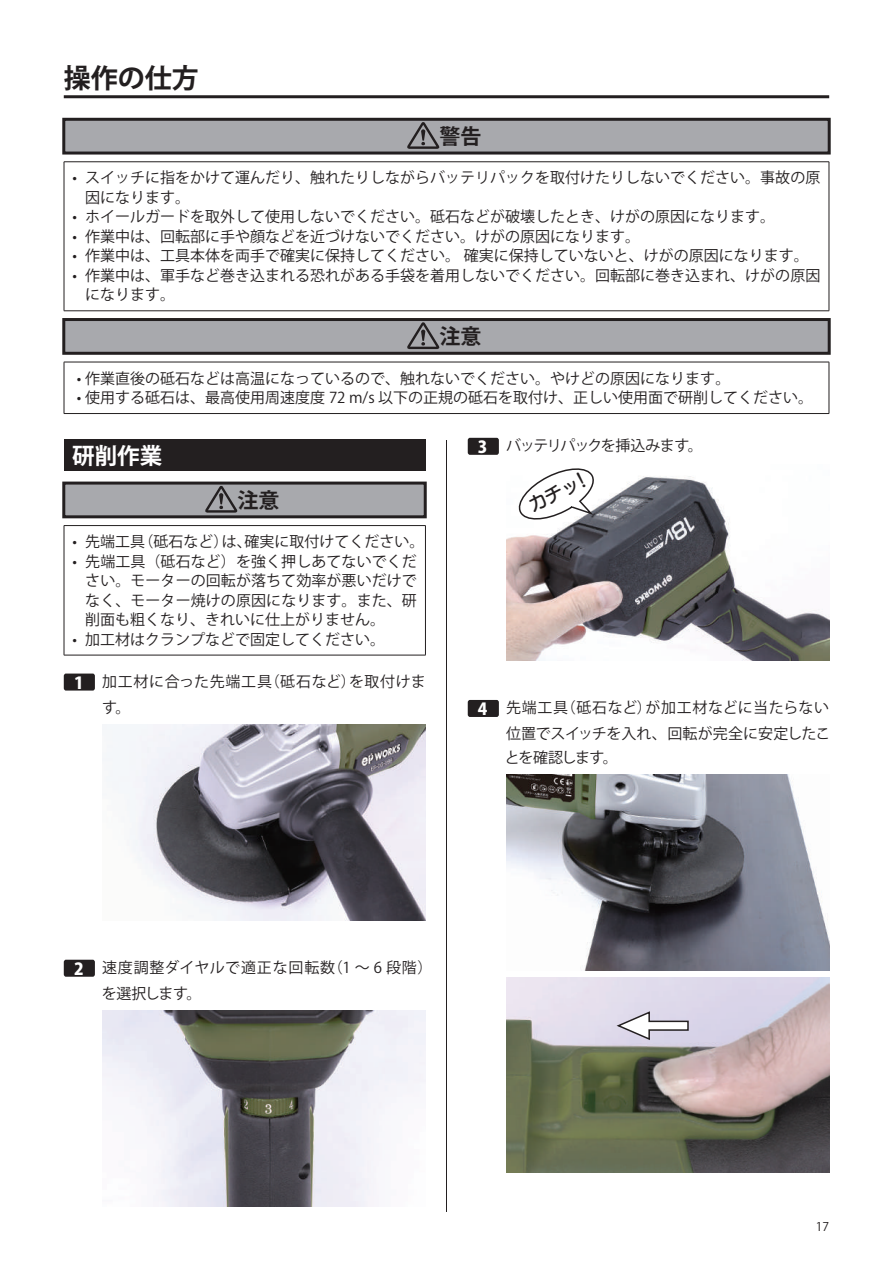
<style>
.page{position:relative;width:893px;height:1263px;background:#fff}
.page>*{position:absolute;margin:0;border:0;box-sizing:border-box;transform-origin:0 0}
.t1{font:700 27px "Koz Go Pro";color:#231f20}
.t2{font:700 22.5px "Koz Go Pro";color:#fff}
.t3{font:700 21px "Koz Go Pr 6 N";color:#231f20}
.t4{font:18px "UD Marugo Large Pr 6 N DB";color:#231f20}
.t5{font:15px/19.5px "Koz Go Pr 6 N";color:#231f20}
.t6{font:15px "Koz Go Pro";color:#231f20}
.t7{font:15px/26px "Koz Go Pr 6 N";letter-spacing:.045em;color:#231f20}
.t8{font:15px/26px "Koz Go Pr 6 N";letter-spacing:.05em;color:#231f20}
.t9{font:15px "Koz Go Pr 6 N";letter-spacing:-.055em;color:#231f20}
.t10{font:15px "Koz Go Pr 6 N";letter-spacing:-.065em;color:#231f20}
.t11{font:12px "Koz Go Pro";color:#231f20}
.s1{font-family:"Koz Go Pro";font-weight:800;font-size:16.5px;color:#fff}
</style>
<div class="page">
<hr style="left:446px;top:119px;width:1px;height:1093px;background:#231f20">
<div style="left:64px;top:119px;width:765px;height:320px;background:#fff"></div>
<div style="left:64px;top:119px;width:765px;height:34px;background:#a8a9ad"></div>
<div style="left:62px;top:118px;width:769px;height:37px;border:3px solid #231f20"></div>
<div style="left:64px;top:319px;width:765px;height:34px;background:#a8a9ad"></div>
<div style="left:62px;top:318px;width:769px;height:37px;border:3px solid #231f20"></div>
<svg style="left:407px;top:122px;width:32px;height:27px"></svg>
<hr style="left:64px;top:161px;width:765px;height:1px;background:#231f20">
<hr style="left:829px;top:162px;width:1px;height:149px;background:#231f20">
<hr style="left:64px;top:162px;width:1px;height:149px;background:#231f20">
<hr style="left:64px;top:311px;width:765px;height:1px;background:#231f20">
<svg style="left:407px;top:322px;width:32px;height:27px"></svg>
<hr style="left:64px;top:362px;width:765px;height:1px;background:#231f20">
<hr style="left:829px;top:362px;width:1px;height:51px;background:#231f20">
<hr style="left:64px;top:362px;width:1px;height:51px;background:#231f20">
<hr style="left:64px;top:413px;width:765px;height:1px;background:#231f20">
<hr style="left:64px;top:95px;width:765px;height:3px;background:#231f20">
<div style="left:64px;top:439px;width:361px;height:31px;background:#231f20"></div>
<div style="left:64px;top:483px;width:361px;height:34px;background:#a8a9ad"></div>
<div style="left:62px;top:482px;width:365px;height:36px;border:3px solid #231f20"></div>
<svg style="left:205px;top:486px;width:32px;height:27px"></svg>
<hr style="left:64px;top:525px;width:362px;height:1px;background:#231f20">
<hr style="left:64px;top:526px;width:1px;height:129px;background:#231f20">
<hr style="left:425px;top:526px;width:1px;height:129px;background:#231f20">
<hr style="left:64px;top:655px;width:362px;height:1px;background:#231f20">
<div style="left:64px;top:673px;width:31px;height:17px;background:#231f20;border-radius:2px"></div>
<img style="left:102px;top:724px;width:323px;height:196px">
<div style="left:64px;top:960px;width:31px;height:17px;background:#231f20;border-radius:2px"></div>
<img style="left:102px;top:1011px;width:323px;height:195px">
<div style="left:468px;top:438px;width:31px;height:17px;background:#231f20;border-radius:2px"></div>
<img style="left:506px;top:476px;width:323px;height:184px">
<svg style="left:516px;top:468px;width:91px;height:55px"></svg>
<div style="left:468px;top:700px;width:31px;height:17px;background:#231f20;border-radius:2px"></div>
<img style="left:506px;top:775px;width:323px;height:195px">
<img style="left:506px;top:977px;width:323px;height:196px">
<svg style="left:615px;top:1010px;width:74px;height:31px"></svg>
<h1 class="t1" style="left:64px;top:60px;width:136px">操作の仕方</h1>
<h3 class="t3" style="left:439px;top:124px;width:43px">警告</h3>
<p class="t5" style="left:85px;top:169px;width:736px;text-indent:-13px">• スイッチに指をかけて運んだり、触れたりしながらバッテリパックを取付けたりしないでください。事故の原因になります。</p>
<p class="t6" style="left:73px;top:207px;width:704px">• ホイールガードを取外して使用しないでください。砥石などが破壊したとき、けがの原因になります。</p>
<p class="t5" style="left:73px;top:227px;width:569px">• 作業中は、回転部に手や顔などを近づけないでください。けがの原因になります。</p>
<p class="t5" style="left:73px;top:247px;width:738px">• 作業中は、工具本体を両手で確実に保持してください。 確実に保持していないと、けがの原因になります。</p>
<p class="t5" style="left:85px;top:266px;width:736px;text-indent:-13px">• 作業中は、軍手など巻き込まれる恐れがある手袋を着用しないでください。回転部に巻き込まれ、けがの原因になります。</p>
<h3 class="t3" style="left:439px;top:324px;width:43px">注意</h3>
<p class="t6" style="left:77px;top:368px;width:655px">• 作業直後の砥石などは高温になっているので、触れないでください。やけどの原因になります。</p>
<p class="t6" style="left:77px;top:388px;width:738px">• 使用する砥石は、最高使用周速度度 72 m/s 以下の正規の砥石を取付け、正しい使用面で研削してください。</p>
<h2 class="t2" style="left:72px;top:441px;width:91px">研削作業</h2>
<h3 class="t3" style="left:237px;top:488px;width:43px">注意</h3>
<p class="t5" style="left:73px;top:532px;width:353px">• 先端工具（砥石など）は、確実に取付けてください。</p>
<p class="t5" style="left:85px;top:552px;width:333px;text-align:justify;text-indent:-13px">• 先端工具（砥石など）を強く押しあてないでください。モーターの回転が落ちて効率が悪いだけでなく、モーター焼けの原因になります。また、研削面も粗くなり、きれいに仕上がりません。</p>
<p class="t5" style="left:73px;top:630px;width:314px">• 加工材はクランプなどで固定してください。</p>
<p class="t8" style="left:102px;top:669px;width:325px;text-indent:-28px"><span class="s1">1</span> 加工材に合った先端工具（砥石など）を取付けます。</p>
<p class="t9" style="left:478px;top:437px;width:226px"><span class="s1">3</span> バッテリパックを挿込みます。</p>
<p class="t4" style="left:525px;top:497px;width:68px;rotate:-27deg">カチッ！</p>
<p class="t5" style="left:478px;top:695px;width:354px;line-height:26px;text-align:right"><span class="s1">4</span> 先端工具（砥石など）が加工材などに当たらない位置でスイッチを入れ、回転が完全に安定したこ</p>
<p class="t10" style="left:505px;top:749px;width:115px">とを確認します。</p>
<p class="t7" style="left:102px;top:955px;width:332px;text-indent:-28px"><span class="s1">2</span> 速度調整ダイヤルで適正な回転数（1 〜 6 段階）を選択します。</p>
<p class="t11" style="left:816px;top:1219px;width:15px">17</p>
</div>
